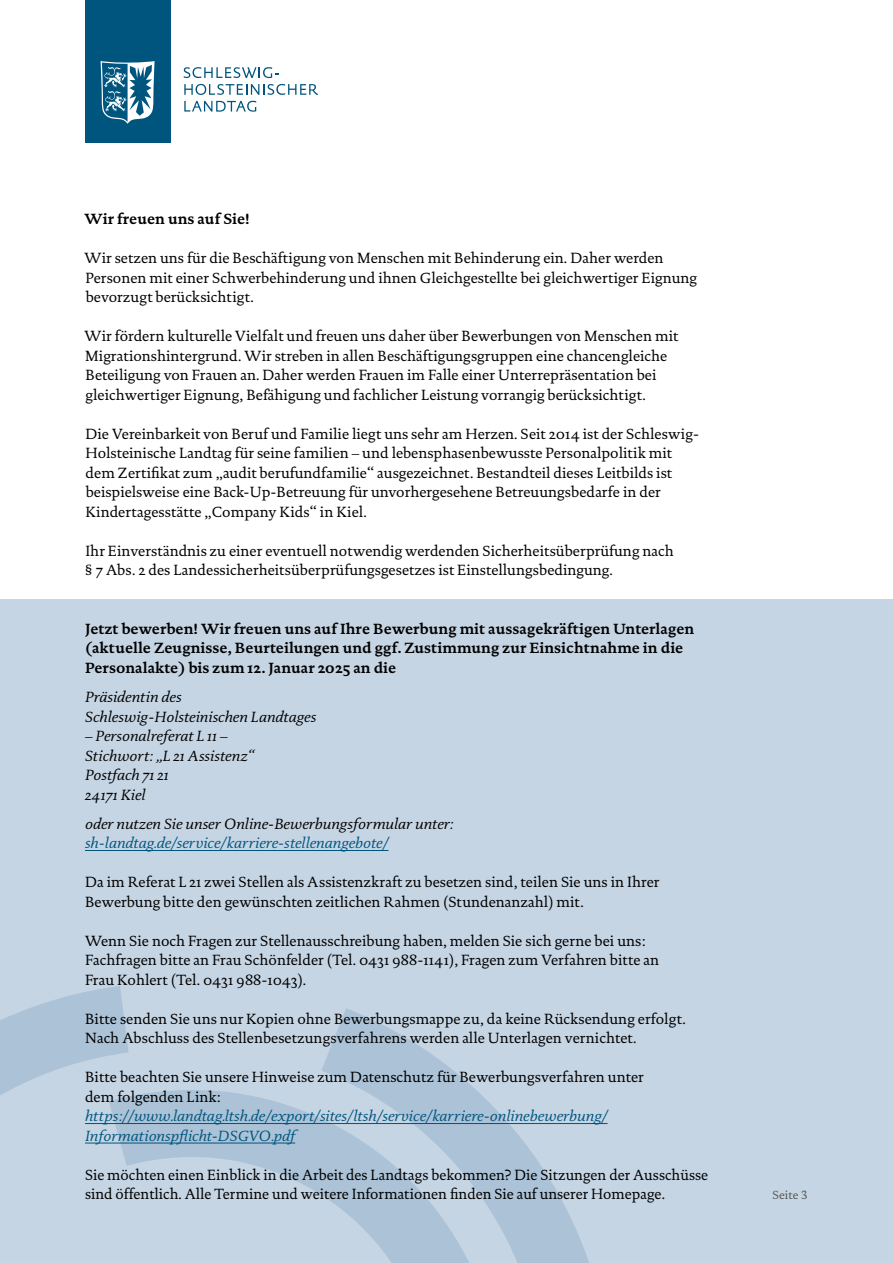
<style>
.page{position:relative;width:893px;height:1263px;background:#fff}
.page>*{position:absolute;margin:0;border:0;box-sizing:border-box;transform-origin:0 0}
.P_-_Fließtext_Serif{font:15px/19.5px "DTL Documenta TOT";color:#000}
.P_-_Fließtext_Serif-2{font:italic 15px/19.5px "DTL Documenta TOT";color:#00557f}
.P_-_Fließtext_Kontaktinformationen_kein_{font:700 15px/19.5px "DTL Documenta TOT";color:#000}
.P_-_Fließtext_Kontaktinformationen_kein_-2{font:italic 15px/19.5px "DTL Documenta TOT";color:#000}
.P_-_Fließtext_Serif-3{font:700 15px "DTL Documenta TOT";color:#000}
.t1{font:12px "DTL Documenta TOT";letter-spacing:.005em;color:#575756}
.s1{font-style:normal;color:#000}
</style>
<div class="page">
<svg style="left:184px;top:67px;width:95px;height:11px"></svg>
<svg style="left:184px;top:84px;width:134px;height:11px"></svg>
<svg style="left:184px;top:101px;width:72px;height:11px"></svg>
<div style="left:85px;top:0;width:85px;height:142px;background:#00557f"></div>
<svg style="left:101px;top:61px;width:54px;height:63px"></svg>
<div style="left:0;top:600px;width:893px;height:663px;background:#c6d5e4"></div>
<svg style="left:0;top:986px;width:589px;height:277px"></svg>
<hr style="left:85px;top:850px;width:303px;height:1px;background:#00557f">
<hr style="left:85px;top:1123px;width:523px;height:1px;background:#00557f">
<hr style="left:85px;top:1143px;width:210px;height:1px;background:#00557f">
<p class="P_-_Fließtext_Serif-3" style="left:84px;top:210px;width:167px">Wir freuen uns auf Sie!</p>
<p class="P_-_Fließtext_Serif" style="left:84px;top:248px;width:614px">Wir setzen uns für die Beschäftigung von Menschen mit Behinderung ein. Daher werden<br>Personen mit einer Schwerbehinderung und ihnen Gleichgestellte bei gleichwertiger Eignung bevorzugt berücksichtigt.</p>
<p class="P_-_Fließtext_Serif" style="left:84px;top:326px;width:595px">Wir fördern kulturelle Vielfalt und freuen uns daher über Bewerbungen von Menschen mit Migrationshintergrund. Wir streben in allen Beschäftigungsgruppen eine chancengleiche Beteiligung von Frauen an. Daher werden Frauen im Falle einer Unterrepräsentation bei gleichwertiger Eignung, Befähigung und fachlicher Leistung vorrangig berücksichtigt.</p>
<p class="P_-_Fließtext_Serif" style="left:85px;top:424px;width:615px">Die Vereinbarkeit von Beruf und Familie liegt uns sehr am Herzen. Seit 2014 ist der Schleswig-Holsteinische Landtag für seine familien – und lebensphasenbewusste Personalpolitik mit dem Zertifikat zum „audit berufundfamilie“ ausgezeichnet. Bestandteil dieses Leitbilds ist beispielsweise eine Back-Up-Betreuung für unvorhergesehene Betreuungsbedarfe in der Kindertagesstätte „Company Kids“ in Kiel.</p>
<p class="P_-_Fließtext_Serif" style="left:85px;top:541px;width:591px">Ihr Einverständnis zu einer eventuell notwendig werdenden Sicherheitsüberprüfung nach § 7 Abs. 2 des Landessicherheitsüberprüfungsgesetzes ist Einstellungsbedingung.</p>
<p class="P_-_Fließtext_Kontaktinformationen_kein_" style="left:85px;top:619px;width:611px">Jetzt bewerben! Wir freuen uns auf Ihre Bewerbung mit aussagekräftigen Unterlagen (aktuelle Zeugnisse, Beurteilungen und ggf. Zustimmung zur Einsichtnahme in die<br>Personalakte) bis zum 12. Januar 2025 an die</p>
<p class="P_-_Fließtext_Kontaktinformationen_kein_-2" style="left:85px;top:687px;width:233px">Präsidentin des<br>Schleswig-Holsteinischen Landtages</p>
<p class="P_-_Fließtext_Kontaktinformationen_kein_-2" style="left:85px;top:726px;width:171px">– Personalreferat L 11 –<br>Stichwort: „L 21 Assistenz“<br>Postfach 71 21<br>24171 Kiel</p>
<p class="P_-_Fließtext_Kontaktinformationen_kein_-2" style="left:85px;top:814px;width:370px">oder nutzen Sie unser Online-Bewerbungsformular unter:</p>
<p class="P_-_Fließtext_Serif-2" style="left:85px;top:833px;width:305px">sh-landtag.de/service/karriere-stellenangebote/</p>
<p class="P_-_Fließtext_Serif" style="left:85px;top:872px;width:576px">Da im Referat L 21 zwei Stellen als Assistenzkraft zu besetzen sind, teilen Sie uns in Ihrer<br>Bewerbung bitte den gewünschten zeitlichen Rahmen (Stundenanzahl) mit.</p>
<p class="P_-_Fließtext_Serif" style="left:85px;top:931px;width:576px">Wenn Sie noch Fragen zur Stellenausschreibung haben, melden Sie sich gerne bei uns:<br>Fachfragen bitte an Frau Schönfelder (Tel. 0431 988-1141), Fragen zum Verfahren bitte an<br>Frau Kohlert (Tel. 0431 988-1043).</p>
<p class="P_-_Fließtext_Serif" style="left:85px;top:1009px;width:602px">Bitte senden Sie uns nur Kopien ohne Bewerbungsmappe zu, da keine Rücksendung erfolgt.<br>Nach Abschluss des Stellenbesetzungsverfahrens werden alle Unterlagen vernichtet.</p>
<p class="P_-_Fließtext_Serif-2" style="left:85px;top:1067px;width:560px"><span class="s1">Bitte beachten Sie unsere Hinweise zum Datenschutz für Bewerbungsverfahren unter dem folgenden Link: </span>https://www.landtag.ltsh.de/export/sites/ltsh/service/karriere-onlinebewerbung/ Informationspflicht-DSGVO.pdf</p>
<p class="P_-_Fließtext_Serif" style="left:85px;top:1165px;width:625px">Sie möchten einen Einblick in die Arbeit des Landtags bekommen? Die Sitzungen der Ausschüsse sind öffentlich. Alle Termine und weitere Informationen finden Sie auf unserer Homepage.</p>
<p class="t1" style="left:772px;top:1188px;width:37px">Seite 3</p>
</div>
